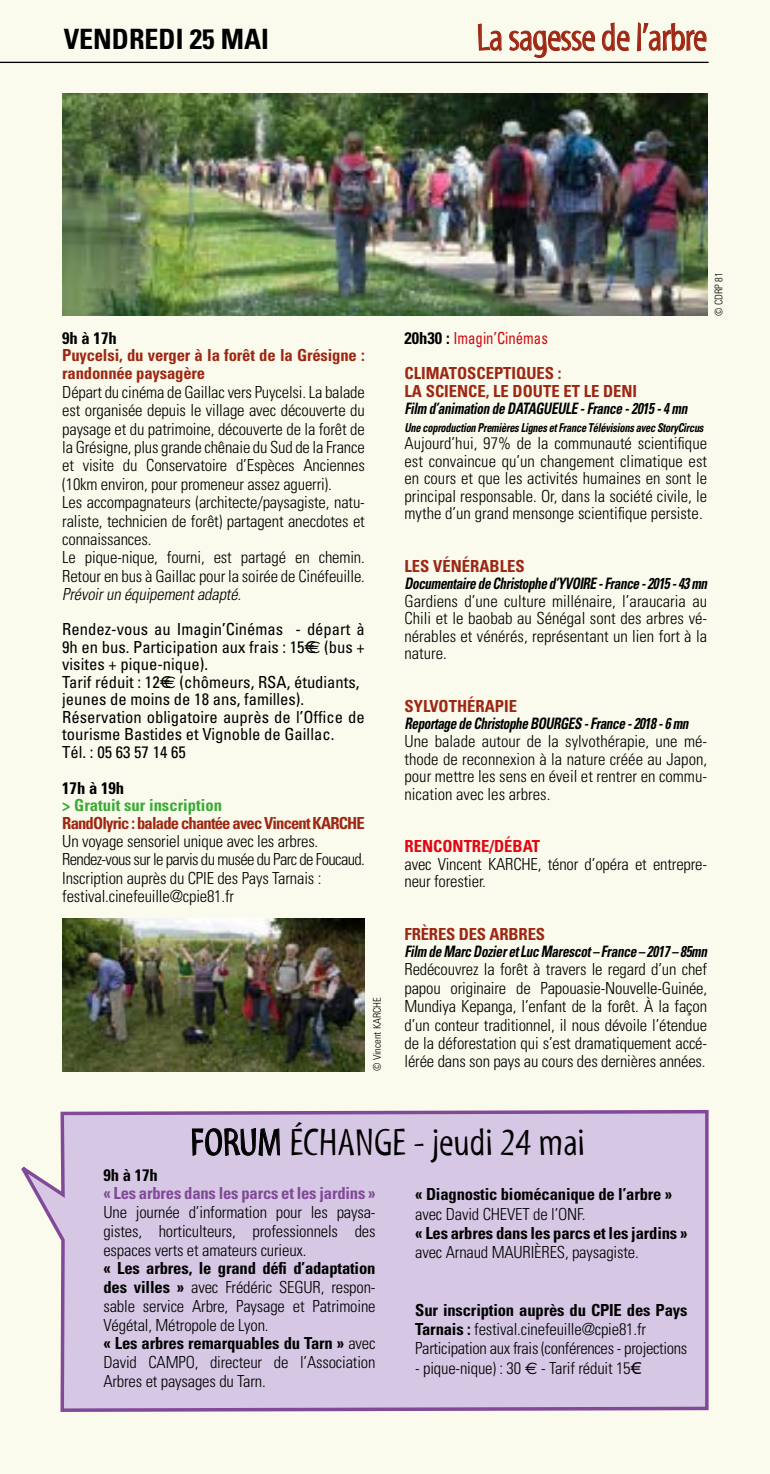
<style>
.page{position:relative;width:770px;height:1474px;background:#fff}
.page>*{position:absolute;margin:0;border:0;box-sizing:border-box;transform-origin:0 0}
.t1{font:38.5px "Myriad Tilt";color:#000}
.t2{font:38.5px "Myriad Tilt";letter-spacing:-.02em;color:#9e2713}
.t3{font:700 condensed 28px "Univers";color:#000}
.t4{font:300 condensed 16.62px/18.4px "Univers";letter-spacing:-.01em;color:#000;text-align:justify}
.t5{font:condensed 16.62px/17.5px "Univers";color:#000}
.t6{font:700 condensed 16.62px/18.4px "Univers";letter-spacing:-.01em;color:#9e2713}
.t7{font:700 condensed 16.62px "Univers";letter-spacing:-.01em;color:#000}
.t8{font:700 condensed 16.62px "Univers";letter-spacing:-.05em;color:#9e2713}
.t9{font:700 condensed 16.62px "Univers";letter-spacing:-.01em;color:#814997}
.t10{font:italic 300 condensed 16.62px "Univers";color:#000}
.t11{font:700 condensed 16.62px "Univers";color:#3aaa35}
.t12{font:700 condensed 16.62px "Univers";color:#e30613}
.t13{font:italic 700 condensed 15.75px "Univers";letter-spacing:-.03em;color:#000;scale:.84 1}
.t14{font:italic 700 condensed 12.25px "Univers";letter-spacing:-.025em;color:#000;scale:.85 1}
.t15{font:300 condensed 10.5px "Univers";color:#000}
.s1{font-family:"Euro Sans";font-stretch:normal}
.s2{color:#000}
.s3{font-weight:400;color:#d20a11}
.s4{font-weight:700}
.s5{font-family:"Euro Sans";font-weight:400;font-stretch:normal}
</style>
<div class="page">
<div style="left:0;top:0;width:770px;height:1473px;background:#fafbed"></div>
<svg style="left:21px;top:1109px;width:688px;height:303px;background:#d5c6e1"></svg>
<svg style="left:478px;top:23px;width:24px;height:28px"></svg>
<svg style="left:509px;top:30px;width:86px;height:32px"></svg>
<svg style="left:602px;top:22px;width:28px;height:29px"></svg>
<svg style="left:637px;top:22px;width:70px;height:30px"></svg>
<svg style="left:191px;top:1127px;width:90px;height:53px;background:#b6abc2"></svg>
<hr style="left:0;top:62px;width:709px;height:1px;background:#000">
<img style="left:62px;top:93px;width:645px;height:223px">
<img style="left:62px;top:918px;width:303px;height:153px">
<h2 class="t3" style="left:64px;top:22px;width:207px">VENDREDI 25 MAI</h2>
<h1 class="t2" style="left:477px;top:16px;width:232px">La sagesse de l’arbre</h1>
<p class="t15" style="left:713px;top:316px;width:45px;rotate:-90deg">© CDRP 81</p>
<p class="t7" style="left:62px;top:327px;width:56px">9h à 17h</p>
<p class="t6" style="left:62px;top:346px;width:304px">Puycelsi, du verger à la forêt de la Grésigne : randonnée paysagère</p>
<p class="t4" style="left:62px;top:383px;width:304px;text-align:left">Départ du cinéma de Gaillac vers Puycelsi. La balade est organisée depuis le village avec découverte du paysage et du patrimoine, découverte de la forêt de la Grésigne, plus grande chênaie du Sud de la France et visite du Conservatoire d’Espèces Anciennes (10km environ, pour promeneur assez aguerri).<br>Les accompagnateurs (architecte/paysagiste, natu&shy;raliste, technicien de forêt) partagent anecdotes et connaissances.<br>Le pique-nique, fourni, est partagé en chemin.<br>Retour en bus à Gaillac pour la soirée de Cinéfeuille.</p>
<p class="t10" style="left:62px;top:584px;width:184px">Prévoirun équipementadapté.</p>
<p class="t5" style="left:62px;top:620px;width:304px">Rendez-vous au Imagin’Cinémas - départ à 9h en bus. Participation aux frais : 15€<span class="s1">e</span> (bus + visites + pique-nique).<br>Tarif réduit : 12€<span class="s1">e</span> (chômeurs, RSA, étudiants, jeunes de moins de 18 ans, familles).<br>Réservation obligatoire auprès de l’Office de tourisme Bastides et Vignoble de Gaillac.<br>Tél. : 05 63 57 14 65</p>
<p class="t7" style="left:62px;top:777px;width:63px">17h à 19h</p>
<p class="t11" style="left:62px;top:795px;width:161px">&gt; Gratuit sur inscription</p>
<p class="t8" style="left:62px;top:812px;width:304px">RandOlyric : balade chantée avec Vincent KARCHE</p>
<p class="t4" style="left:62px;top:832px;width:304px;text-align:left">Un voyage sensoriel unique avec les arbres.<br>Rendez-vous sur le parvis du musée du Parc de Foucaud.<br>Inscription auprès du CPIE des Pays Tarnais : festival.cinefeuille@cpie81.fr</p>
<p class="t15" style="left:371px;top:1070px;width:75px;rotate:-90deg">© Vincent KARCHE</p>
<p class="t6" style="left:405px;top:320px;width:158px;line-height:35px"><span class="s2">20h30 :</span> <span class="s3">Imagin’Cinémas<br></span>CLIMATOSCEPTIQUES :</p>
<p class="t6" style="left:405px;top:381px;width:234px">LA SCIENCE, LE DOUTE ET LE DENI</p>
<p class="t13" style="left:405px;top:399px;width:338px">Film d’animation de DATAGUEULE - France - 2015 - 4 mn</p>
<p class="t14" style="left:405px;top:420px;width:353px">Une coproduction Premières Lignes et France Télévisions avec StoryCircus</p>
<p class="t4" style="left:405px;top:435px;width:304px;line-height:17.5px">Aujourd’hui, 97% de la communauté scientifique est convaincue qu’un changement climatique est en cours et que les activités humaines en sont le principal responsable. Or, dans la société civile, le mythe d’un grand mensonge scientifique persiste.</p>
<p class="t6" style="left:405px;top:556px;width:122px">LES VÉNÉRABLES</p>
<p class="t13" style="left:405px;top:574px;width:362px">Documentaire de Christophe d’YVOIRE - France - 2015 - 43 mn</p>
<p class="t4" style="left:405px;top:592px;width:304px;line-height:17.5px">Gardiens d’une culture millénaire, l’araucaria au Chili et le baobab au Sénégal sont des arbres vé&shy;nérables et vénérés, représentant un lien fort à la nature.</p>
<p class="t6" style="left:405px;top:696px;width:114px">SYLVOTHÉRAPIE</p>
<p class="t13" style="left:405px;top:714px;width:339px">Reportage de Christophe BOURGES - France - 2018 - 6 mn</p>
<p class="t4" style="left:405px;top:732px;width:304px;line-height:17.5px">Une balade autour de la sylvothérapie, une mé&shy;thode de reconnexion à la nature créée au Japon, pour mettre les sens en éveil et rentrer en commu&shy;nication avec les arbres.</p>
<p class="t12" style="left:405px;top:836px;width:137px">RENCONTRE/DÉBAT</p>
<p class="t4" style="left:405px;top:855px;width:304px;line-height:17.5px">avec Vincent KARCHE, ténor d’opéra et entrepre&shy;neur forestier.</p>
<p class="t6" style="left:405px;top:924px;width:142px">FRÈRES DES ARBRES</p>
<p class="t13" style="left:405px;top:941px;width:362px">Film de Marc Dozier et Luc Marescot – France – 2017 – 85mn</p>
<p class="t4" style="left:405px;top:960px;width:304px">Redécouvrez la forêt à travers le regard d’un chef papou originaire de Papouasie-Nouvelle-Guinée, Mundiya Kepanga, l’enfant de la forêt. À la façon d’un conteur traditionnel, il nous dévoile l’étendue de la déforestation qui s’est dramatiquement accé-</p>
<p class="t4" style="left:405px;top:1052px;width:303px">lérée dans son pays au cours des dernières années.</p>
<h1 class="t1" style="left:190px;top:1121px;width:396px">FORUM ÉCHANGE - jeudi 24 mai</h1>
<p class="t7" style="left:103px;top:1164px;width:56px">9h à 17h</p>
<p class="t9" style="left:103px;top:1183px;width:274px">« Les arbres dans les parcs et les jardins »</p>
<p class="t4" style="left:103px;top:1202px;width:274px">Une journée d’information pour les paysa&shy;gistes, horticulteurs, professionnels des espaces verts et amateurs curieux.</p>
<p class="t4" style="left:103px;top:1259px;width:274px;text-align:left"><span class="s4">« Les arbres, le grand défi d’adaptation des villes »</span> avec Frédéric SEGUR, respon&shy;sable service Arbre, Paysage et Patrimoine Végétal, Métropole de Lyon.<br><span class="s4">« Les arbres remarquables du Tarn »</span> avec David CAMPO, directeur de l’Association Arbres et paysages du Tarn.</p>
<p class="t7" style="left:415px;top:1184px;width:259px">« Diagnostic biomécanique de l’arbre »</p>
<p class="t4" style="left:415px;top:1204px;width:172px">avec David CHEVET de l’ONF.</p>
<p class="t7" style="left:415px;top:1222px;width:274px">« Les arbres dans les parcs et les jardins »</p>
<p class="t4" style="left:415px;top:1242px;width:225px">avec Arnaud MAURIÈRES, paysagiste.</p>
<p class="t4" style="left:415px;top:1300px;width:274px;line-height:19.2px;text-align:left"><span class="s4">Sur inscription auprès du CPIE des Pays<br>Tarnais :</span> festival.cinefeuille@cpie81.fr<br>Participation aux frais (conférences - projections</p>
<p class="t4" style="left:415px;top:1358px;width:224px">- pique-nique) : 30 <span class="s5">€</span> - Tarif réduit 15€.</p>
</div>
